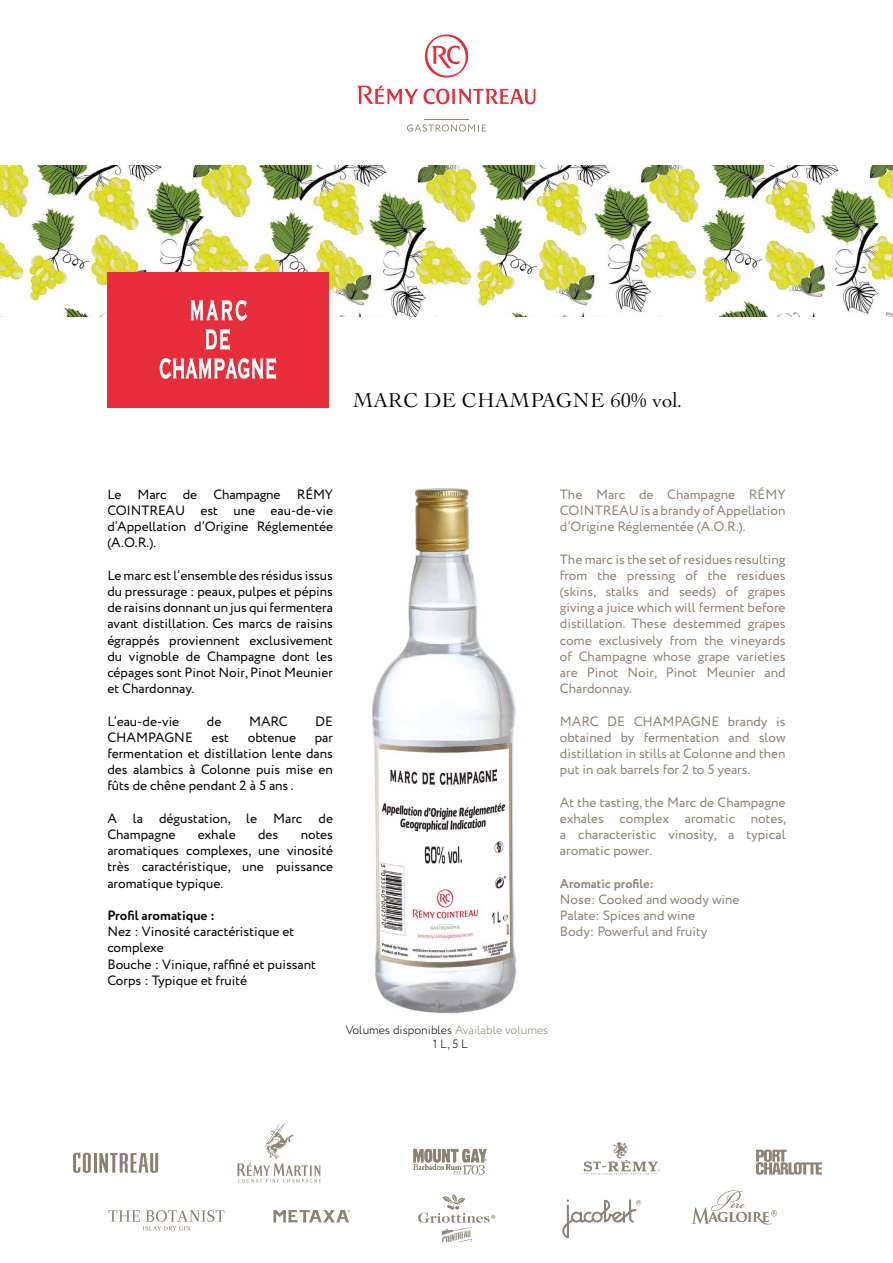
<style>
.page{position:relative;width:893px;height:1263px;background:#fff}
.page>*{position:absolute;margin:0;border:0;box-sizing:border-box;transform-origin:0 0}
.t1{font:19.5px "Le Cochin BQ";letter-spacing:.01em;color:#000}
.t2{font:13.5px/16.2px "Circe";color:#000;text-align:justify}
.t3{font:13.5px/16.2px "Circe";color:#908273;text-align:justify}
.t4{font:700 13.5px "Circe";color:#000}
.t5{font:700 12.75px "Circe";color:#908273}
.t6{font:300 12px "Circe";color:#000}
.s1{color:#908273}
</style>
<div class="page">
<svg style="left:273px;top:1209px;width:77px;height:13px"></svg>
<svg style="left:418px;top:1194px;width:77px;height:48px"></svg>
<svg style="left:562px;top:1199px;width:79px;height:39px"></svg>
<svg style="left:692px;top:1190px;width:85px;height:35px"></svg>
<svg style="left:756px;top:1149px;width:66px;height:26px"></svg>
<svg style="left:581px;top:1142px;width:80px;height:33px"></svg>
<hr style="left:94px;top:1153px;width:3px;height:20px;background:#8d7f70">
<svg style="left:73px;top:1152px;width:18px;height:21px"></svg>
<svg style="left:99px;top:1153px;width:59px;height:20px"></svg>
<svg style="left:237px;top:1123px;width:84px;height:59px"></svg>
<svg style="left:109px;top:1210px;width:116px;height:20px"></svg>
<svg style="left:413px;top:1149px;width:74px;height:26px"></svg>
<svg style="left:358px;top:86px;width:177px;height:18px"></svg>
<svg style="left:425px;top:34px;width:43px;height:44px"></svg>
<hr style="left:424px;top:119px;width:45px;height:1px;background:#918273">
<svg style="left:407px;top:124px;width:79px;height:8px"></svg>
<img style="left:0;top:165px;width:893px;height:152px">
<div style="left:107px;top:272px;width:221px;height:135px;background:#e72d39"></div>
<svg style="left:160px;top:300px;width:116px;height:79px"></svg>
<img style="left:372px;top:488px;width:145px;height:526px">
<h1 class="t1" style="left:353px;top:389px;width:330px">MARC DE CHAMPAGNE 60% vol.</h1>
<p class="t2" style="left:107px;top:486px;width:227px">Le Marc de Champagne RÉMY COINTREAU est une eau-de-vie d’Appellation d’Origine Réglementée (A.O.R.).</p>
<p class="t2" style="left:107px;top:567px;width:227px">Le marc est l’ensemble des résidus issus du pressurage : peaux, pulpes et pépins de raisins donnant un jus qui fermentera avant distillation. Ces marcs de raisins égrappés proviennent exclusivement du vignoble de Champagne dont les cépages sont Pinot Noir, Pinot Meunier et Chardonnay.</p>
<p class="t2" style="left:107px;top:713px;width:73px">L’eau-de-vie</p>
<p class="t2" style="left:207px;top:713px;width:16px">de</p>
<p class="t2" style="left:249px;top:713px;width:40px">MARC</p>
<p class="t2" style="left:315px;top:713px;width:19px">DE</p>
<p class="t2" style="left:107px;top:729px;width:87px">CHAMPAGNE</p>
<p class="t2" style="left:211px;top:729px;width:19px">est</p>
<p class="t2" style="left:248px;top:729px;width:50px">obtenue</p>
<p class="t2" style="left:107px;top:729px;width:227px;text-indent:207px">par fermentation et distillation lente dans des alambics à Colonne puis mise en fûts de chêne pendant 2 à 5 ans .</p>
<p class="t2" style="left:107px;top:810px;width:227px">A la dégustation, le Marc de<br>Champagne</p>
<p class="t2" style="left:198px;top:827px;width:40px">exhale</p>
<p class="t2" style="left:258px;top:827px;width:22px">des</p>
<p class="t2" style="left:107px;top:827px;width:227px;text-indent:193px">notes aromatiques complexes, une vinosité très caractéristique, une puissance aromatique typique.</p>
<p class="t4" style="left:107px;top:906px;width:109px">Profil aromatique :</p>
<p class="t2" style="left:107px;top:924px;width:210px;text-align:left">Nez : Vinosité caractéristique et complexe<br>Bouche : Vinique, raffiné et puissant<br>Corps : Typique et fruité</p>
<p class="t3" style="left:560px;top:486px;width:227px">The Marc de Champagne RÉMY COINTREAU is a brandy of Appellation d’Origine Réglementée (A.O.R.).</p>
<p class="t3" style="left:560px;top:551px;width:227px">The marc is the set of residues resulting from the pressing of the residues (skins, stalks and seeds) of grapes giving a juice which will ferment before distillation. These destemmed grapes come exclusively from the vineyards of Champagne whose grape varieties are Pinot Noir, Pinot Meunier and Chardonnay.</p>
<p class="t3" style="left:560px;top:713px;width:227px">MARC DE CHAMPAGNE brandy is obtained by fermentation and slow distillation in stills at Colonne and then put in oak barrels for 2 to 5 years.</p>
<p class="t3" style="left:560px;top:794px;width:228px">At the tasting, the Marc de Champagne exhales complex aromatic notes, a characteristic vinosity, a typical aromatic power.</p>
<p class="t5" style="left:560px;top:875px;width:95px">Aromatic profile:</p>
<p class="t3" style="left:560px;top:891px;width:181px;text-align:left">Nose: Cooked and woody wine<br>Palate: Spices and wine<br>Body: Powerful and fruity</p>
<p class="t6" style="left:346px;top:1022px;width:204px">Volumes disponibles <span class="s1">Available volumes</span></p>
<p class="t6" style="left:433px;top:1036px;width:37px">1 L, 5 L</p>
</div>
